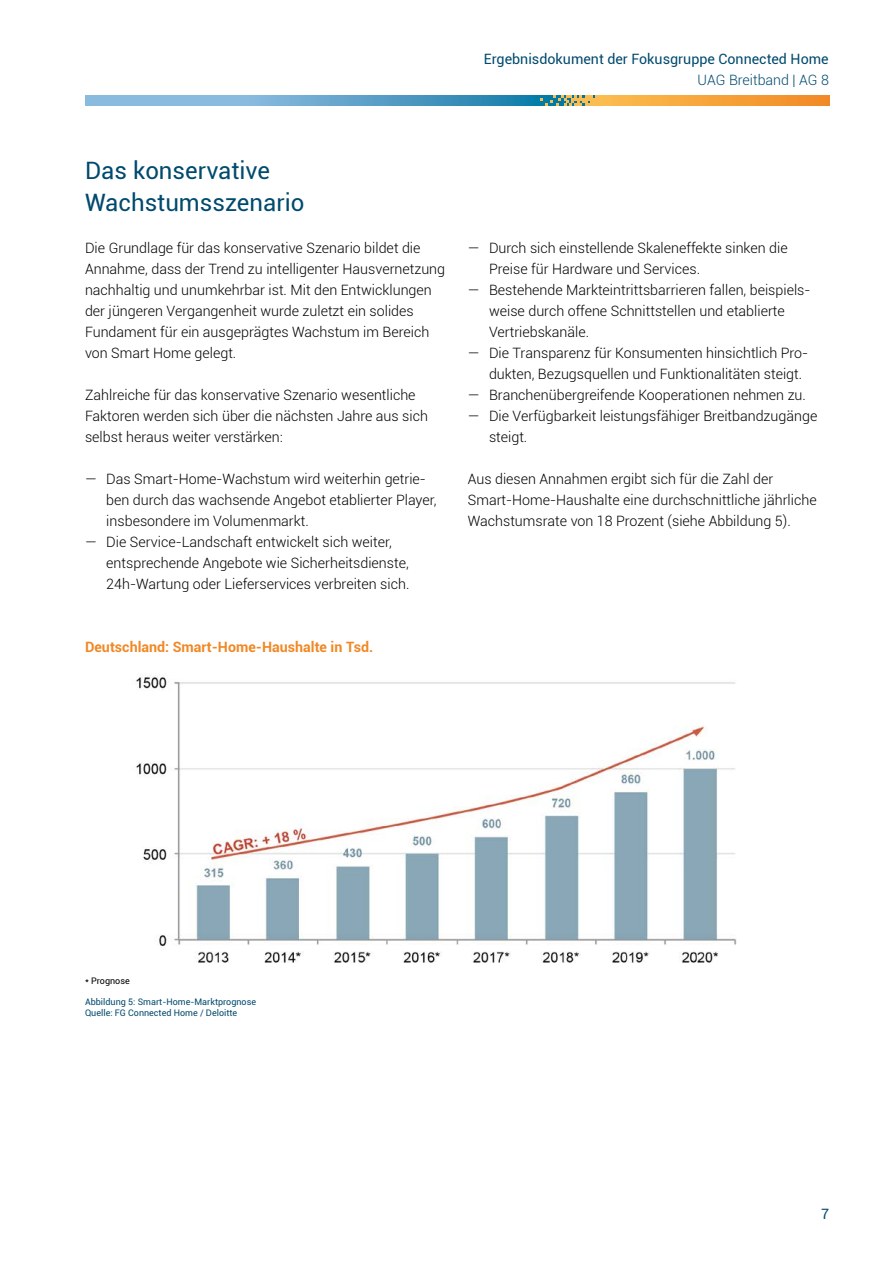
<style>
.page{position:relative;width:893px;height:1263px;background:#fff}
.page>*{position:absolute;margin:0;border:0;box-sizing:border-box;transform-origin:0 0}
.t1{font:24px/31.5px "Roboto";color:#004a6e}
.t2{font:300 14.25px/21px "Roboto";color:#000}
.t3{font:14.25px "Roboto";color:#004a6e}
.t4{font:700 14.25px "Roboto";color:#f18825}
.t5{font:300 14.25px "Roboto";color:#004a6e}
.t6{font:9px/10.5px "Roboto";color:#004a6e}
.t7{font:9px "Roboto";color:#000}
</style>
<div class="page">
<svg style="left:85px;top:95px;width:455px;height:11px;background:#63a6cc"></svg>
<svg style="left:595px;top:95px;width:234px;height:11px;background:#f6a33a"></svg>
<svg style="left:540px;top:95px;width:55px;height:11px"></svg>
<img style="left:136px;top:675px;width:601px;height:288px">
<p class="t3" style="left:484px;top:49px;width:346px">Ergebnisdokument der Fokusgruppe Connected Home</p>
<p class="t5" style="left:698px;top:70px;width:133px">UAG Breitband | AG 8</p>
<h1 class="t1" style="left:85px;top:154px;width:221px">Das konservative<br>Wachstumsszenario</h1>
<p class="t2" style="left:85px;top:237px;width:362px">Die Grundlage für das konservative Szenario bildet die Annahme, dass der Trend zu intelligenter Hausvernetzung nachhaltig und unumkehrbar ist. Mit den Entwicklungen der jüngeren Vergangenheit wurde zuletzt ein solides Fundament für ein ausgeprägtes Wachstum im Bereich von Smart Home gelegt.</p>
<p class="t2" style="left:85px;top:384px;width:344px">Zahlreiche für das konservative Szenario wesentliche<br>Faktoren werden sich über die nächsten Jahre aus sich selbst heraus weiter verstärken:</p>
<p class="t2" style="left:106px;top:468px;width:332px;text-indent:-21px">— Das Smart-Home-Wachstum wird weiterhin getrie&shy;ben durch das wachsende Angebot etablierter Player, insbesondere im Volumenmarkt.</p>
<p class="t2" style="left:106px;top:531px;width:305px;text-indent:-21px">— Die Service-Landschaft entwickelt sich weiter, entsprechende Angebote wie Sicherheitsdienste,<br>24h-Wartung oder Lieferservices verbreiten sich.</p>
<p class="t4" style="left:85px;top:637px;width:290px">Deutschland: Smart-Home-Haushalte in Tsd.</p>
<p class="t2" style="left:489px;top:237px;width:300px;text-indent:-21px">— Durch sich einstellende Skaleneffekte sinken die<br>Preise für Hardware und Services.</p>
<p class="t2" style="left:489px;top:279px;width:323px;text-indent:-21px">— Bestehende Markteintrittsbarrieren fallen, beispiels&shy;weise durch offene Schnittstellen und etablierte<br>Vertriebskanäle.</p>
<p class="t2" style="left:489px;top:342px;width:321px;text-indent:-21px">— Die Transparenz für Konsumenten hinsichtlich Pro&shy;dukten, Bezugsquellen und Funktionalitäten steigt.</p>
<p class="t2" style="left:468px;top:384px;width:340px">— Branchenübergreifende Kooperationen nehmen zu.</p>
<p class="t2" style="left:489px;top:405px;width:330px;text-indent:-21px">— Die Verfügbarkeit leistungsfähiger Breitbandzugänge steigt.</p>
<p class="t2" style="left:468px;top:468px;width:350px">Aus diesen Annahmen ergibt sich für die Zahl der<br>Smart-Home-Haushalte eine durchschnittliche jährliche<br>Wachstumsrate von 18 Prozent (siehe Abbildung 5).</p>
<p class="t7" style="left:85px;top:975px;width:46px">* Prognose</p>
<p class="t6" style="left:85px;top:996px;width:173px">Abbildung 5: Smart-Home-Marktprognose<br>Quelle: FG Connected Home / Deloitte</p>
<p class="t3" style="left:821px;top:1204px;width:10px">7</p>
</div>
